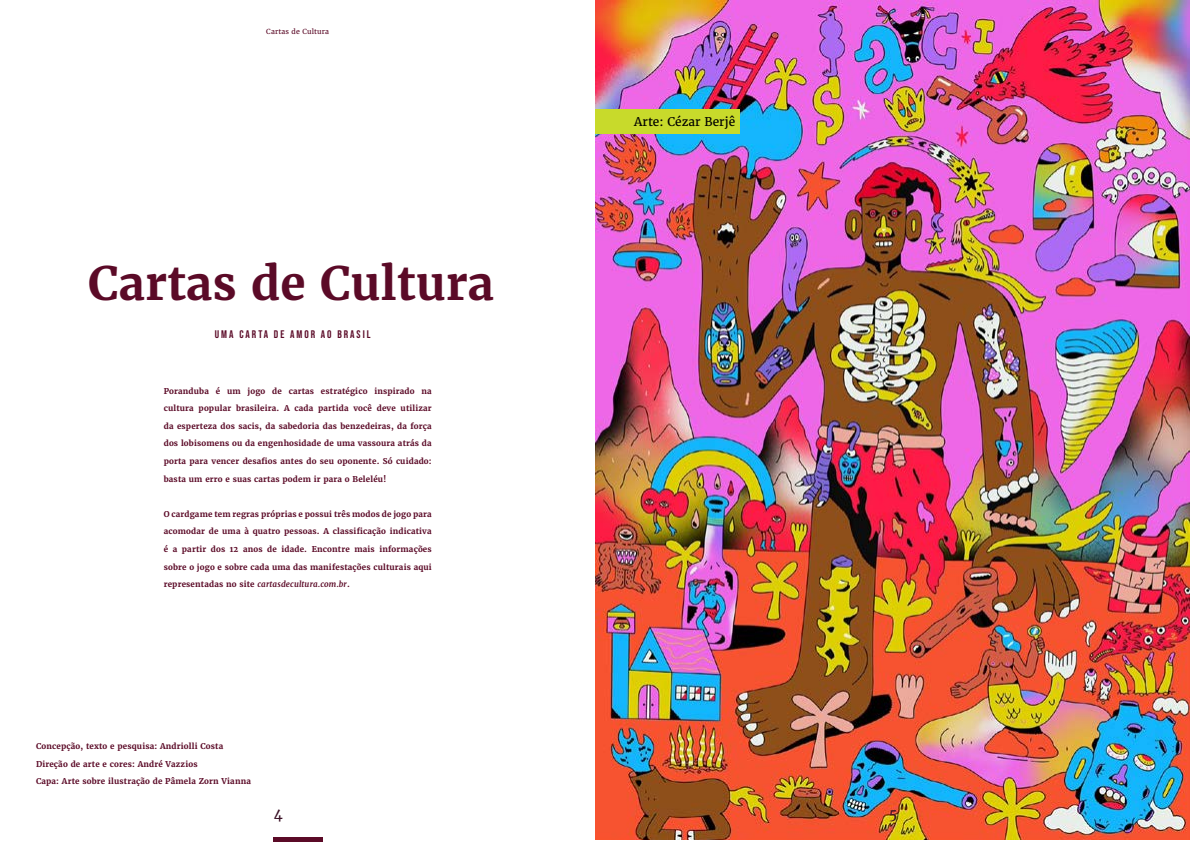
<style>
.page{position:relative;width:1191px;height:842px;background:#fff}
.page>*{position:absolute;margin:0;border:0;box-sizing:border-box;transform-origin:0 0}
.t1{font:700 46px "Merriweather";color:#5b0a27}
.t2{font:14px "Merriweather";color:#3a1126}
.t3{font:12px "Merriweather";color:#000}
.t4{font:11px "Bebas Neue";letter-spacing:.18em;color:#5b0a27}
.t5{font:700 8px/17.6px "Merriweather";letter-spacing:.02em;color:#5b0a27}
.t6{font:7px "Merriweather";letter-spacing:.02em;color:#5b0a27}
.s1{font-style:italic}
</style>
<div class="page">
<img style="left:595px;top:0;width:594px;height:840px">
<hr style="left:273px;top:838px;width:49px;height:4px;background:#5b0a27">
<div style="left:595px;top:109px;width:144px;height:25px;background:#c8da2b"></div>
<p class="t6" style="left:266px;top:27px;width:64px">Cartas de Cultura</p>
<h1 class="t1" style="left:88px;top:254px;width:407px">Cartas de Cultura</h1>
<h3 class="t4" style="left:215px;top:328px;width:157px">UMA CARTA DE AMOR AO BRASIL</h3>
<p class="t5" style="left:164px;top:382px;width:269px">Poranduba é um jogo de cartas estratégico inspirado na</p>
<p class="t5" style="left:164px;top:399px;width:269px">cultura popular brasileira. A cada partida você deve utilizar</p>
<p class="t5" style="left:164px;top:417px;width:269px">da esperteza dos sacis, da sabedoria das benzedeiras, da força</p>
<p class="t5" style="left:164px;top:435px;width:269px">dos lobisomens ou da engenhosidade de uma vassoura atrás da porta para vencer desafios antes do seu oponente. Só cuidado:</p>
<p class="t5" style="left:164px;top:470px;width:224px">basta um erro e suas cartas podem ir para o Beleléu!</p>
<p class="t5" style="left:164px;top:505px;width:269px">O cardgame tem regras próprias e possui três modos de jogo para</p>
<p class="t5" style="left:164px;top:523px;width:269px">acomodar de uma à quatro pessoas. A classificação indicativa é a partir dos 12 anos de idade. Encontre mais informações</p>
<p class="t5" style="left:164px;top:558px;width:269px">sobre o jogo e sobre cada uma das manifestações culturais aqui representadas no site <span class="s1">cartasdecultura.com.br</span>.</p>
<p class="t5" style="left:36px;top:737px;width:189px">Concepção, texto e pesquisa: Andriolli Costa<br>Direção de arte e cores: André Vazzios</p>
<p class="t5" style="left:36px;top:773px;width:216px">Capa: Arte sobre ilustração de Pâmela Zorn Vianna</p>
<h2 class="t2" style="left:274px;top:805px;width:10px">4</h2>
<h3 class="t3" style="left:634px;top:114px;width:102px">Arte: Cézar Berjê</h3>
<h2 class="t2" style="left:889px;top:805px;width:10px">5</h2>
</div>
